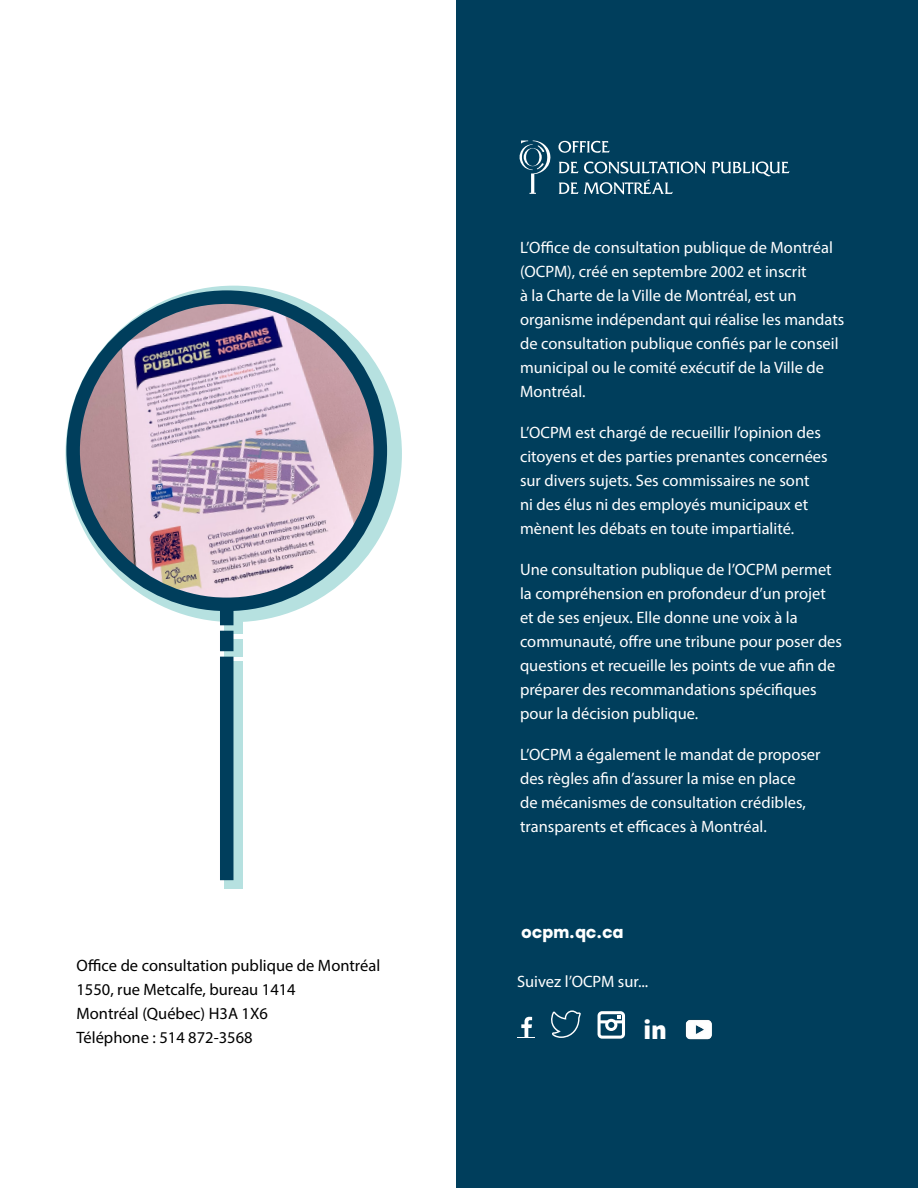
<style>
.page{position:relative;width:918px;height:1188px;background:#fff}
.page>*{position:absolute;margin:0;border:0;box-sizing:border-box;transform-origin:0 0}
.t1{font:900 27px "Source Sans Pro";color:#fff}
.t2{font:16.5px/24px "Myriad Variable Concept";color:#fff}
.Bas_de_page{font:16.5px "Myriad Pro";color:#000}
.t3{font:700 16.5px "Stolzl";color:#fff}
</style>
<div class="page">
<div style="left:65px;top:286px;width:337px;height:336px;border:14px solid #b6e1e0;border-radius:50%"></div>
<svg style="left:224px;top:620px;width:18px;height:14px"></svg>
<div style="left:224px;top:639px;width:18px;height:18px;background:#b6e1e0"></div>
<div style="left:224px;top:662px;width:18px;height:227px;background:#b6e1e0"></div>
<div style="left:456px;top:0;width:462px;height:1188px;background:#003e5c"></div>
<svg style="left:712px;top:161px;width:78px;height:15px"></svg>
<svg style="left:558px;top:141px;width:52px;height:12px"></svg>
<svg style="left:520px;top:141px;width:31px;height:53px"></svg>
<svg style="left:559px;top:161px;width:147px;height:33px"></svg>
<svg style="left:521px;top:1016px;width:12px;height:21px"></svg>
<svg style="left:551px;top:1010px;width:30px;height:28px"></svg>
<svg style="left:598px;top:1011px;width:27px;height:28px"></svg>
<img style="left:685px;top:1019px;width:27px;height:21px">
<img style="left:74px;top:297px;width:306px;height:307px">
<div style="left:66px;top:290px;width:321px;height:321px;border:14px solid #003e5c;border-radius:50%"></div>
<div style="left:220px;top:657px;width:13px;height:223px;background:#003e5c"></div>
<div style="left:220px;top:605px;width:13px;height:20px;background:#003e5c"></div>
<div style="left:220px;top:631px;width:13px;height:20px;background:#003e5c"></div>
<p class="Bas_de_page" style="left:77px;top:956px;width:305px">Office de consultation publique de Montréal</p>
<p class="Bas_de_page" style="left:77px;top:980px;width:221px">1550, rue Metcalfe, bureau 1414</p>
<p class="Bas_de_page" style="left:77px;top:1004px;width:193px">Montréal (Québec) H3A 1X6</p>
<p class="Bas_de_page" style="left:77px;top:1028px;width:178px">Téléphone : 514 872-3568</p>
<p class="t2" style="left:520px;top:236px;width:326px">L’Office de consultation publique de Montréal (OCPM), créé en septembre 2002 et inscrit<br>à la Charte de la Ville de Montréal, est un organisme indépendant qui réalise les mandats de consultation publique confiés par le conseil municipal ou le comité exécutif de la Ville de Montréal.</p>
<p class="t2" style="left:520px;top:421px;width:309px">L’OCPM est chargé de recueillir l’opinion des citoyens et des parties prenantes concernées sur divers sujets. Ses commissaires ne sont<br>ni des élus ni des employés municipaux et mènent les débats en toute impartialité.</p>
<p class="t2" style="left:520px;top:558px;width:324px">Une consultation publique de l’OCPM permet la compréhension en profondeur d’un projet et de ses enjeux. Elle donne une voix à la communauté, offre une tribune pour poser des questions et recueille les points de vue afin de préparer des recommandations spécifiques pour la décision publique.</p>
<p class="t2" style="left:520px;top:743px;width:302px">L’OCPM a également le mandat de proposer des règles afin d’assurer la mise en place<br>de mécanismes de consultation crédibles, transparents et efficaces à Montréal.</p>
<p class="t3" style="left:521px;top:920px;width:104px">ocpm.qc.ca</p>
<p class="t2" style="left:517px;top:969px;width:133px">Suivez l’OCPM sur...</p>
<p class="t1" style="left:644px;top:1011px;width:25px">in</p>
</div>
